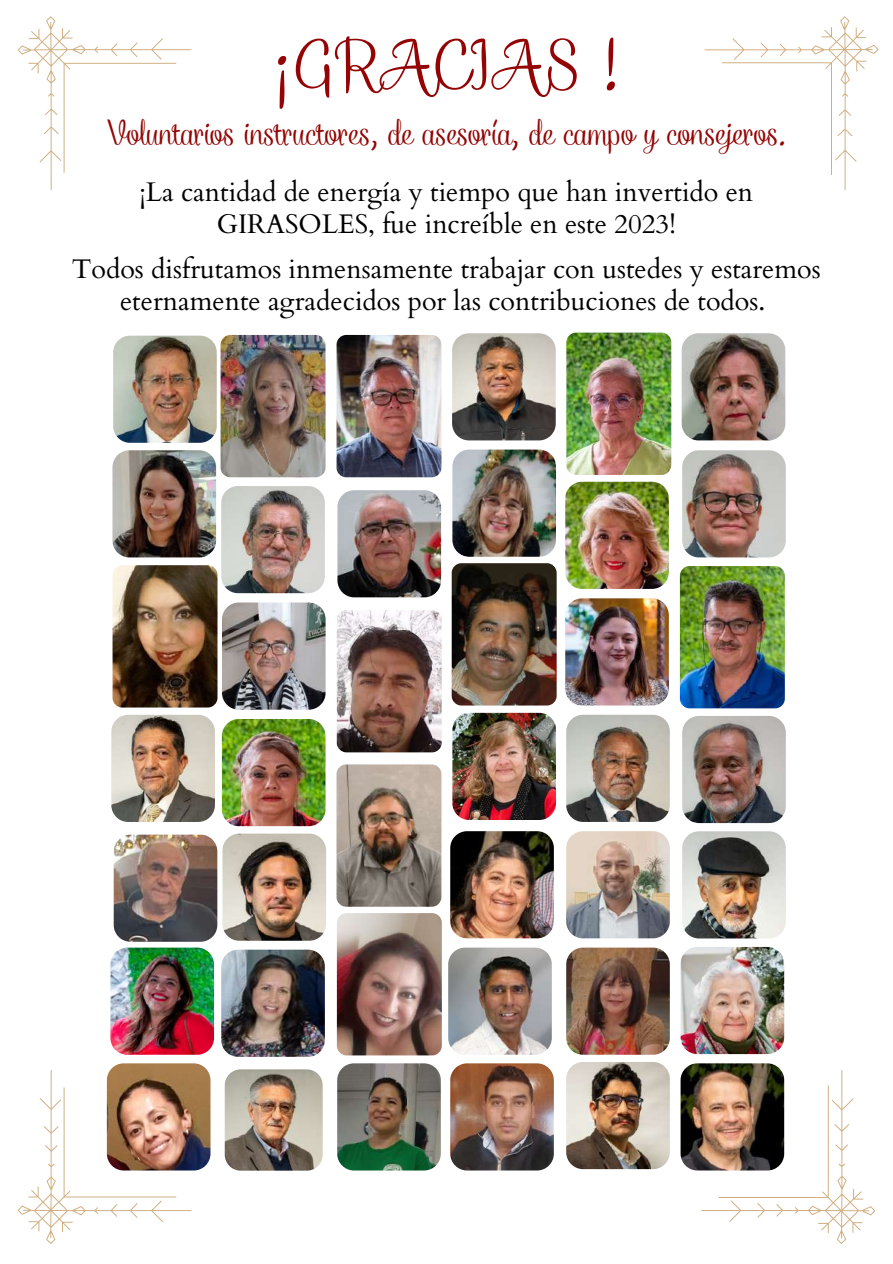
<style>
.page{position:relative;width:893px;height:1264px;background:#fff}
.page>*{position:absolute;margin:0;border:0;box-sizing:border-box;transform-origin:0 0}
.t1{font:78px "Rhyme TH";color:#940404}
.t2{font:39px "Rhyme TH";color:#940404}
.t3{font:26.85px/32.5px "Cardo";color:#000;text-align:center}
</style>
<div class="page">
<svg style="left:18px;top:16px;width:173px;height:174px"></svg>
<svg style="left:704px;top:16px;width:174px;height:174px"></svg>
<img style="left:336px;top:332px;width:539px;height:911px">
<img style="left:18px;top:335px;width:308px;height:909px">
<h1 class="t1" style="left:272px;top:31px;width:350px">¡GRACIAS !</h1>
<h2 class="t2" style="left:107px;top:115px;width:679px">Voluntarios instructores, de asesoría, de campo y consejeros.</h2>
<p class="t3" style="left:139px;top:176px;width:615px">¡La cantidad de energía y tiempo que han invertido en<br>GIRASOLES, fue increíble en este 2023!</p>
<p class="t3" style="left:72px;top:253px;width:750px">Todos disfrutamos inmensamente trabajar con ustedes y estaremos eternamente agradecidos por las contribuciones de todos.</p>
</div>
